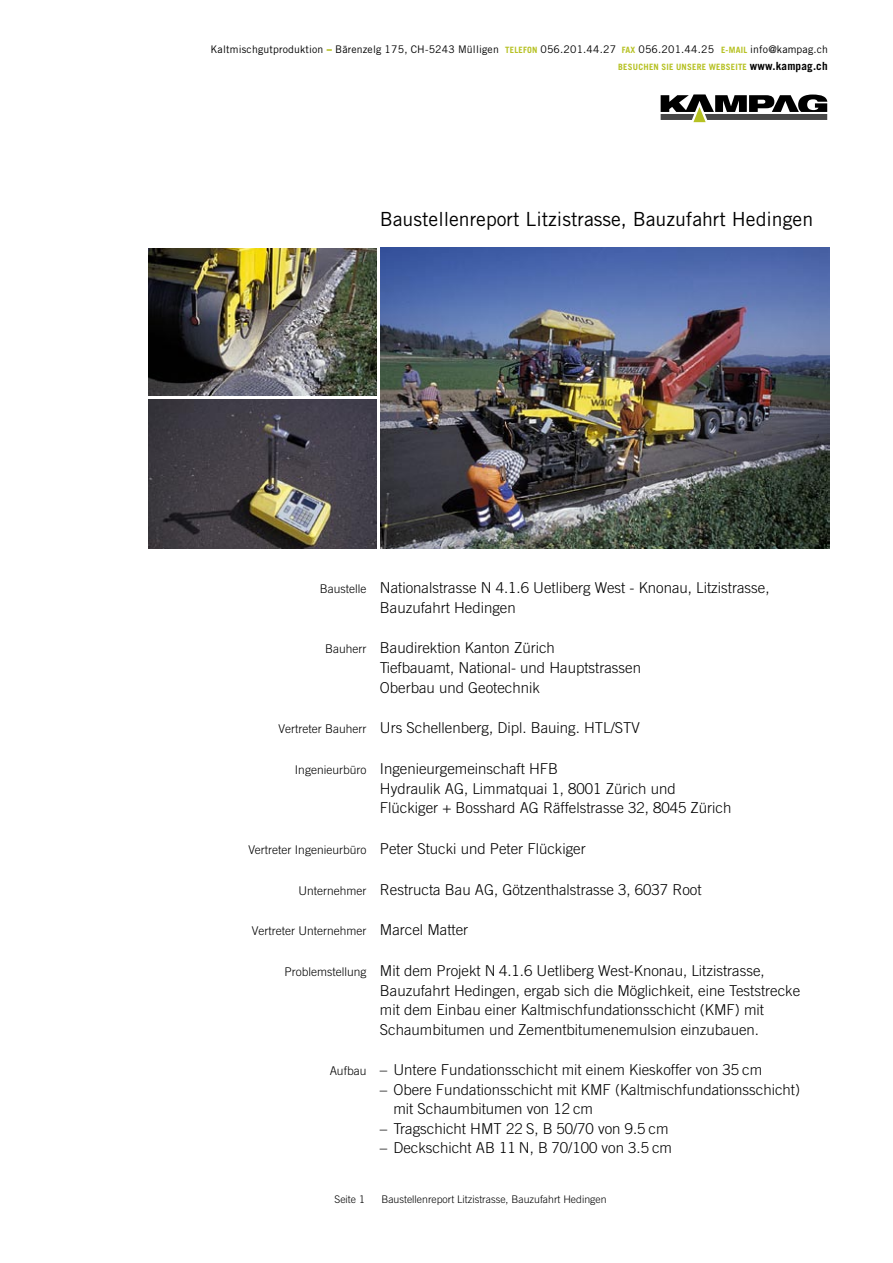
<style>
.page{position:relative;width:893px;height:1263px;background:#fff}
.page>*{position:absolute;margin:0;border:0;box-sizing:border-box;transform-origin:0 0}
.t1{font:19.5px "Trade Gothic";color:#000}
.Aufzählung{font:300 15px/19.5px "Trade Gothic";color:#000}
.t2{font:300 12px "Trade Gothic";color:#000}
.t3{font:10.5px "Trade Gothic";letter-spacing:.015em;color:#000}
.t4{font:300 10.5px "Trade Gothic";color:#000}
.t5{font:700 8.7px "Trade Gothic";letter-spacing:.025em;color:#b6c123}
.s1{font-weight:700;font-size:18.3px;color:#b6c123}
.s2{font-weight:700;font-size:8.7px;color:#b6c123}
.s3{font-size:11.25px;color:#000}
.s4{font-size:12px}
.s5{font-size:15px}
</style>
<div class="page">
<svg style="left:661px;top:94px;width:166px;height:28px"></svg>
<img style="left:381px;top:247px;width:448px;height:302px">
<img style="left:149px;top:248px;width:227px;height:147px">
<img style="left:149px;top:400px;width:227px;height:149px">
<p class="t3" style="left:210px;top:43px;width:619px">Kaltmischgutproduktion <span class="s1">–</span> Bärenzelg 175, CH-5243 Mülligen <span class="s2">TELEFON</span> 056.201.44.27 <span class="s2">FAX</span> 056.201.44.25 <span class="s2">E-MAIL</span> info@kampag.ch</p>
<p class="t5" style="left:618px;top:61px;width:211px">BESUCHEN SIE UNSERE WEBSEITE <span class="s3">www.kampag.ch</span></p>
<p class="t1" style="left:380px;top:208px;width:435px">Baustellenreport Litzistrasse, Bauzufahrt Hedingen</p>
<p class="Aufzählung" style="left:380px;top:578px;width:391px;text-indent:-60px"><span class="s4">Baustelle</span> Nationalstrasse N 4.1.6 Uetliberg West - Knonau, Litzistrasse,<br>Bauzufahrt Hedingen</p>
<p class="Aufzählung" style="left:380px;top:638px;width:263px;text-indent:-55px"><span class="s4">Bauherr</span> Baudirektion Kanton Zürich<br>Tiefbauamt, National- und Hauptstrassen<br>Oberbau und Geotechnik</p>
<p class="Aufzählung" style="left:279px;top:718px;width:363px"><span class="s4">Vertreter Bauherr</span> Urs Schellenberg, Dipl. Bauing. HTL/STV</p>
<p class="Aufzählung" style="left:380px;top:759px;width:353px;text-indent:-85px"><span class="s4">Ingenieurbüro</span> Ingenieurgemeinschaft HFB<br>Hydraulik AG, Limmatquai 1, 8001 Zürich und<br>Flückiger + Bosshard AG Räffelstrasse 32, 8045 Zürich</p>
<p class="Aufzählung" style="left:249px;top:838px;width:339px"><span class="s4">Vertreter Ingenieurbüro</span> Peter Stucki und Peter Flückiger</p>
<p class="Aufzählung" style="left:298px;top:879px;width:405px"><span class="s4">Unternehmer</span> Restructa Bau AG, Götzenthalstrasse 3, 6037 Root</p>
<p class="t2" style="left:252px;top:924px;width:218px">Vertreter Unternehmer <span class="s5">Marcel Matter</span></p>
<p class="Aufzählung" style="left:380px;top:961px;width:422px;text-indent:-95px"><span class="s4">Problemstellung</span> Mit dem Projekt N 4.1.6 Uetliberg West-Knonau, Litzistrasse, Bauzufahrt Hedingen, ergab sich die Möglichkeit, eine Teststrecke mit dem Einbau einer Kaltmischfundationsschicht (KMF) mit Schaumbitumen und Zementbitumenemulsion einzubauen.</p>
<p class="Aufzählung" style="left:330px;top:1060px;width:434px"><span class="s4">Aufbau</span> – Untere Fundationsschicht mit einem Kieskoffer von 35 cm</p>
<p class="Aufzählung" style="left:393px;top:1079px;width:408px;text-indent:-13px">– Obere Fundationsschicht mit KMF (Kaltmischfundationsschicht) mit Schaumbitumen von 12 cm</p>
<p class="Aufzählung" style="left:380px;top:1118px;width:290px">– Tragschicht HMT 22 S, B 50/70 von 9.5 cm</p>
<p class="Aufzählung" style="left:380px;top:1138px;width:294px">– Deckschicht AB 11 N, B 70/100 von 3.5 cm</p>
<p class="t4" style="left:334px;top:1193px;width:32px">Seite 1</p>
<p class="t4" style="left:381px;top:1193px;width:227px">Baustellenreport Litzistrasse, Bauzufahrt Hedingen</p>
</div>
